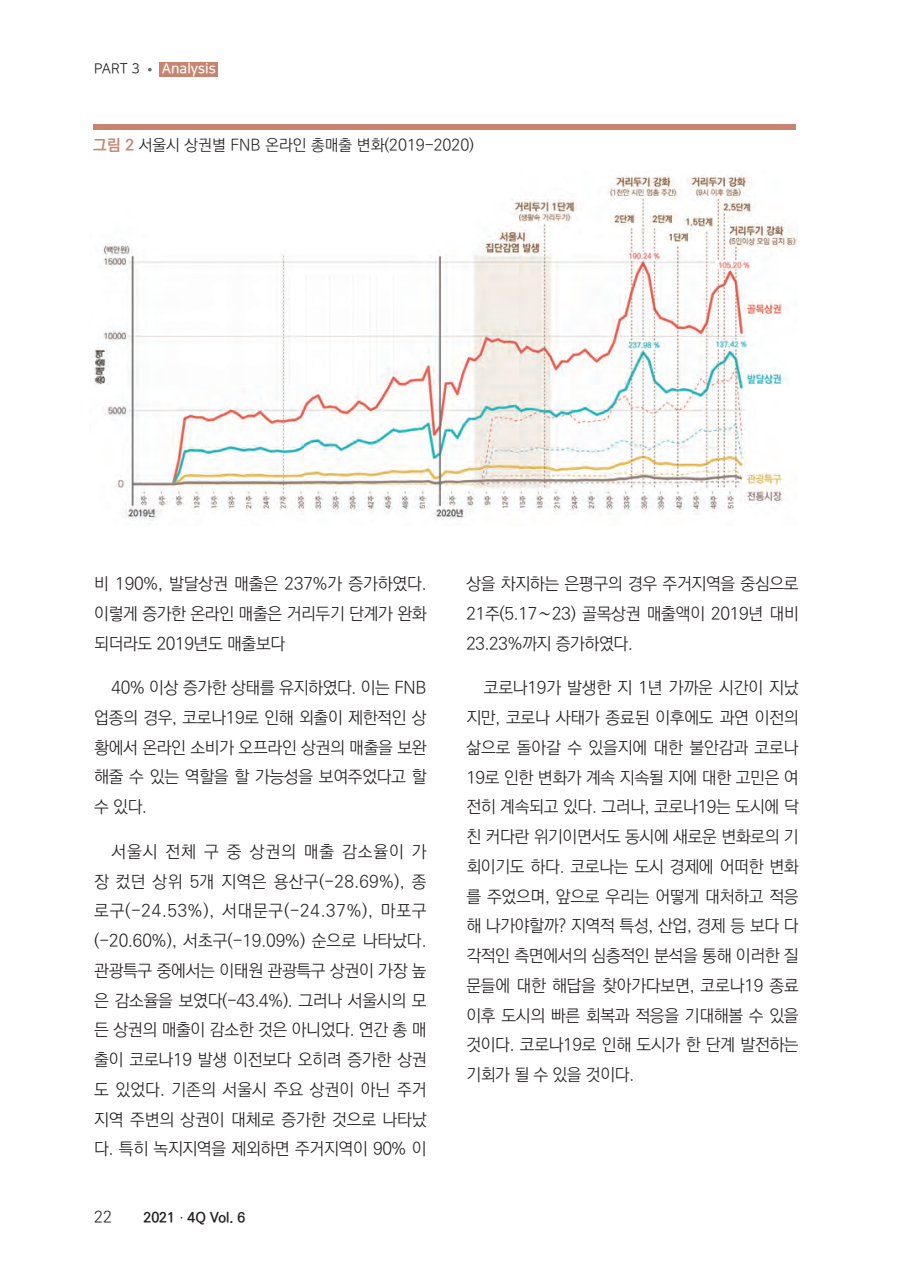
<style>
.page{position:relative;width:903px;height:1275px;background:#fff}
.page>*{position:absolute;margin:0;border:0;box-sizing:border-box;transform-origin:0 0}
.t1{font:300 16.97px/29.8px "Ko Pub World Dotum";letter-spacing:-.02em;color:#231f20;text-align:justify}
.t2{font:15.75px "Ko Pub Dotum PL";color:#231f20}
.t3{font:300 15.75px "Ko Pub World Dotum";color:#231f20}
.t4{font:700 14px "Ko Pub World Dotum";color:#231f20}
.t5{font:14px "Nanum Square B";color:#fff}
.t6{font:14px "Nanum Square R";color:#231f20}
.s1{font-family:"Ko Pub Dotum PB";color:#c78571}
.s2{font-weight:300}
</style>
<div class="page">
<div style="left:159px;top:62px;width:59px;height:14px;background:#c78571"></div>
<svg style="left:148px;top:68px;width:4px;height:4px"></svg>
<img style="left:89px;top:174px;width:709px;height:350px">
<div style="left:93px;top:124px;width:703px;height:5px;background:#c78571"></div>
<p class="t6" style="left:94px;top:62px;width:47px">PART 3</p>
<p class="t5" style="left:162px;top:62px;width:56px">Analysis</p>
<p class="t2" style="left:93px;top:137px;width:382px"><span class="s1">그림 2</span> 서울시 상권별 FNB 온라인 총매출 변화(2019-2020)</p>
<p class="t1" style="left:94px;top:569px;width:334px">비 190%, 발달상권 매출은 237%가 증가하였다. 이렇게 증가한 온라인 매출은 거리두기 단계가 완화 되더라도 2019년도 매출보다</p>
<p class="t1" style="left:94px;top:673px;width:334px;text-indent:17px">40% 이상 증가한 상태를 유지하였다. 이는 FNB 업종의 경우, 코로나19로 인해 외출이 제한적인 상 황에서 온라인 소비가 오프라인 상권의 매출을 보완 해줄 수 있는 역할을 할 가능성을 보여주었다고 할 수 있다.</p>
<p class="t1" style="left:94px;top:837px;width:334px;text-indent:17px">서울시 전체 구 중 상권의 매출 감소율이 가 장 컸던 상위 5개 지역은 용산구(-28.69%), 종 로구(-24.53%), 서대문구(-24.37%), 마포구 (-20.60%), 서초구(-19.09%) 순으로 나타났다. 관광특구 중에서는 이태원 관광특구 상권이 가장 높 은 감소율을 보였다(-43.4%). 그러나 서울시의 모 든 상권의 매출이 감소한 것은 아니었다. 연간 총 매 출이 코로나19 발생 이전보다 오히려 증가한 상권 도 있었다. 기존의 서울시 주요 상권이 아닌 주거 지역 주변의 상권이 대체로 증가한 것으로 나타났 다. 특히 녹지지역을 제외하면 주거지역이 90% 이</p>
<p class="t3" style="left:94px;top:1206px;width:19px">22</p>
<p class="t4" style="left:143px;top:1207px;width:103px">2021<span class="s2">ㆍ</span>4Q Vol. 6</p>
<p class="t1" style="left:466px;top:569px;width:334px">상을 차지하는 은평구의 경우 주거지역을 중심으로 21주(5.17∼23) 골목상권 매출액이 2019년 대비 23.23%까지 증가하였다.</p>
<p class="t1" style="left:466px;top:674px;width:334px;text-indent:17px">코로나19가 발생한 지 1년 가까운 시간이 지났 지만, 코로나 사태가 종료된 이후에도 과연 이전의 삶으로 돌아갈 수 있을지에 대한 불안감과 코로나 19로 인한 변화가 계속 지속될 지에 대한 고민은 여 전히 계속되고 있다. 그러나, 코로나19는 도시에 닥 친 커다란 위기이면서도 동시에 새로운 변화로의 기 회이기도 하다. 코로나는 도시 경제에 어떠한 변화 를 주었으며, 앞으로 우리는 어떻게 대처하고 적응 해 나가야할까? 지역적 특성, 산업, 경제 등 보다 다 각적인 측면에서의 심층적인 분석을 통해 이러한 질 문들에 대한 해답을 찾아가다보면, 코로나19 종료 이후 도시의 빠른 회복과 적응을 기대해볼 수 있을 것이다. 코로나19로 인해 도시가 한 단계 발전하는 기회가 될 수 있을 것이다.</p>
</div>
